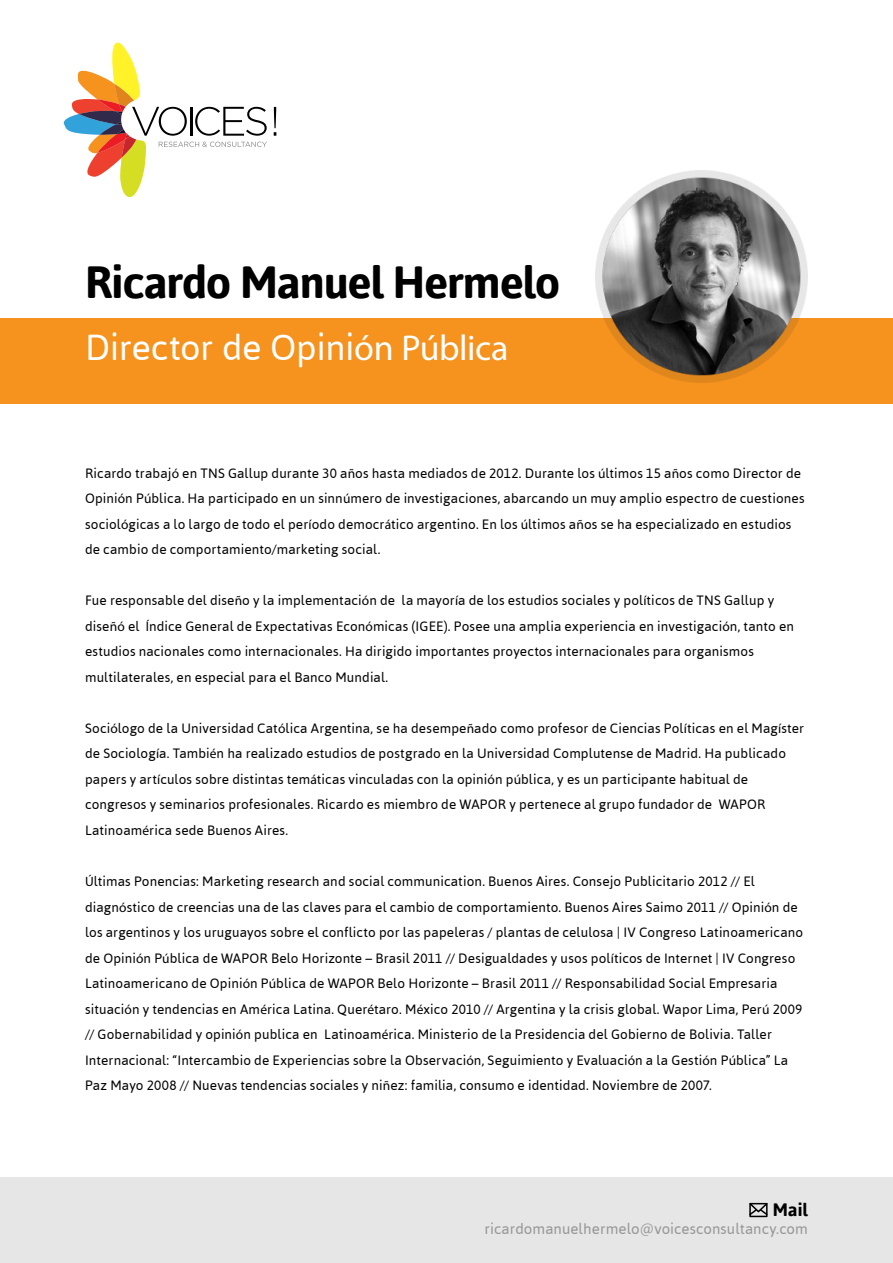
<style>
.page{position:relative;width:893px;height:1263px;background:#fff}
.page>*{position:absolute;margin:0;border:0;box-sizing:border-box;transform-origin:0 0}
.t1{font:700 45px "Asap";letter-spacing:-.03em;color:#000}
.t2{font:36px "Asap";letter-spacing:-.01em;color:#fff}
.t3{font:700 18px "Asap";color:#000}
.t4{font:15px "Asap";letter-spacing:.005em;color:#969696}
.t5{font:13.5px/25.5px "Asap";letter-spacing:.01em;color:#000}
.s1{font-family:"Myriad Pro"}
</style>
<div class="page">
<div style="left:0;top:319px;width:893px;height:85px;background:#f6921e"></div>
<div style="left:0;top:1178px;width:893px;height:85px;background:#e6e6e6"></div>
<svg style="left:64px;top:43px;width:203px;height:154px"></svg>
<svg style="left:274px;top:107px;width:2px;height:29px"></svg>
<img style="left:595px;top:170px;width:213px;height:213px">
<div style="left:749px;top:1203px;width:19px;height:14px;border:2px solid #000"></div>
<svg style="left:749px;top:1202px;width:19px;height:14px"></svg>
<h1 class="t1" style="left:85px;top:262px;width:477px">Ricardo Manuel Hermelo</h1>
<h2 class="t2" style="left:85px;top:332px;width:425px">Director de Opini<span class="s1">ón Pública</span></h2>
<p class="t5" style="left:85px;top:461px;width:721px">Ricardo trabaj<span class="s1">ó</span> en TNS Gallup durante 30 a<span class="s1">ñ</span>os hasta mediados de 2012. Durante los <span class="s1">ú</span>ltimos 15 a<span class="s1">ñ</span>os como Director de Opini<span class="s1">ó</span>n P<span class="s1">ú</span>blica. Ha participado en un sinn<span class="s1">ú</span>mero de investigaciones, abarcando un muy amplio espectro de cuestiones sociol<span class="s1">ó</span>gicas a lo largo de todo el per<span class="s1">í</span>odo democr<span class="s1">á</span>tico argentino. En los <span class="s1">ú</span>ltimos a<span class="s1">ñ</span>os se ha especializado en estudios de cambio de comportamiento/marketing social.</p>
<p class="t5" style="left:85px;top:589px;width:710px">Fue responsable del dise<span class="s1">ñ</span>o y la implementaci<span class="s1">ó</span>n de la mayor<span class="s1">í</span>a de los estudios sociales y pol<span class="s1">í</span>ticos de TNS Gallup y dise<span class="s1">ñó</span> el <span class="s1">Í</span>ndice General de Expectativas Econ<span class="s1">ó</span>micas (IGEE). Posee una amplia experiencia en investigaci<span class="s1">ó</span>n, tanto en estudios nacionales como internacionales. Ha dirigido importantes proyectos internacionales para organismos multilaterales, en especial para el Banco Mundial.</p>
<p class="t5" style="left:85px;top:716px;width:720px">Soci<span class="s1">ó</span>logo de la Universidad Cat<span class="s1">ó</span>lica Argentina, se ha desempe<span class="s1">ñ</span>ado como profesor de Ciencias Pol<span class="s1">í</span>ticas en el Mag<span class="s1">í</span>ster de Sociolog<span class="s1">í</span>a. Tambi<span class="s1">é</span>n ha realizado estudios de postgrado en la Universidad Complutense de Madrid. Ha publicado papers y art<span class="s1">í</span>culos sobre distintas tem<span class="s1">á</span>ticas vinculadas con la opini<span class="s1">ó</span>n p<span class="s1">ú</span>blica, y es un participante habitual de congresos y seminarios profesionales. Ricardo es miembro de WAPOR y pertenece al grupo fundador de WAPOR Latinoam<span class="s1">é</span>rica sede Buenos Aires.</p>
<p class="t5" style="left:85px;top:869px;width:720px"><span class="s1">Ú</span>ltimas Ponencias: Marketing research and social communication. Buenos Aires. Consejo Publicitario 2012 // El diagn<span class="s1">ó</span>stico de creencias una de las claves para el cambio de comportamiento. Buenos Aires Saimo 2011 // Opini<span class="s1">ó</span>n de los argentinos y los uruguayos sobre el conflicto por las papeleras / plantas de celulosa | IV Congreso Latinoamericano de Opini<span class="s1">ó</span>n P<span class="s1">ú</span>blica de WAPOR Belo Horizonte – Brasil 2011 // Desigualdades y usos pol<span class="s1">í</span>ticos de Internet | IV Congreso Latinoamericano de Opini<span class="s1">ó</span>n P<span class="s1">ú</span>blica de WAPOR Belo Horizonte – Brasil 2011 // Responsabilidad Social Empresaria situaci<span class="s1">ó</span>n y tendencias en Am<span class="s1">é</span>rica Latina. Quer<span class="s1">é</span>taro. M<span class="s1">é</span>xico 2010 // Argentina y la crisis global. Wapor Lima, Per<span class="s1">ú</span> 2009 // Gobernabilidad y opini<span class="s1">ó</span>n publica en Latinoam<span class="s1">é</span>rica. Ministerio de la Presidencia del Gobierno de Bolivia. Taller Internacional: “Intercambio de Experiencias sobre la Observaci<span class="s1">ó</span>n, Seguimiento y Evaluaci<span class="s1">ó</span>n a la Gesti<span class="s1">ó</span>n P<span class="s1">ú</span>blica” La Paz Mayo 2008 // Nuevas tendencias sociales y ni<span class="s1">ñ</span>ez: familia, consumo e identidad. Noviembre de 2007.</p>
<h3 class="t3" style="left:773px;top:1202px;width:37px">Mail</h3>
<p class="t4" style="left:484px;top:1222px;width:325px">ricardomanuelhermelo@voicesconsultancy.com</p>
</div>
